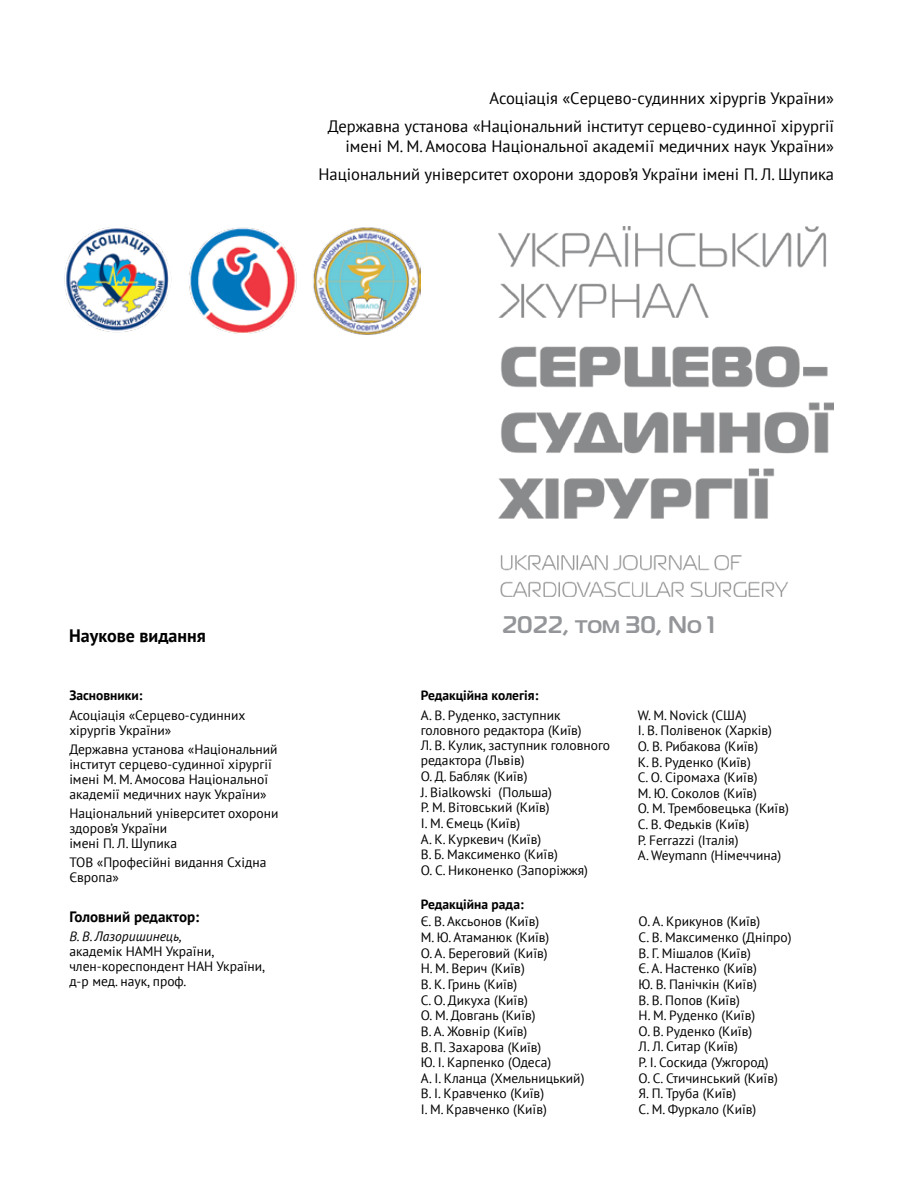
<style>
.page{position:relative;width:915px;height:1183px;background:#fff}
.page>*{position:absolute;margin:0;border:0;box-sizing:border-box;transform-origin:0 0}
.t1{font:700 24px "Magistral C";color:#939598}
.t2{font:700 18px "PT Sans";color:#000}
.t3{font:16.5px/28px "PT Sans";color:#000;text-align:right}
.t4{font:700 15px "PT Sans";color:#000}
.t5{font:13.5px/15.6px "PT Sans";color:#000}
.t6{font:700 13.5px "PT Sans";color:#000}
.t7{font:italic 13.5px "PT Sans";color:#000}
</style>
<div class="page">
<img style="left:498px;top:227px;width:335px;height:369px">
<img style="left:64px;top:227px;width:356px;height:107px">
<p class="t3" style="left:328px;top:84px;width:507px">Асоціація «Cерцево-судинних хірургів України»<br>Державна установа «Національний інститут серцево-судинної хірургії</p>
<p class="t3" style="left:318px;top:131px;width:517px">імені М. М. Амосова Національної академії медичних наук України»<br>Національний університет охорони здоров’я України імені П. Л. Шупика</p>
<h2 class="t2" style="left:69px;top:624px;width:138px">Наукове видання</h2>
<p class="t6" style="left:69px;top:686px;width:75px">Засновники:</p>
<p class="t5" style="left:69px;top:706px;width:177px;line-height:15px">Асоціація «Серцево-судинних хірургів України»</p>
<p class="t5" style="left:69px;top:741px;width:209px;line-height:15px">Державна установа «Національний інститут серцево-судинної хірургії імені М. М. Амосова Національної академії медичних наук України»</p>
<p class="t5" style="left:69px;top:805px;width:210px;line-height:15px">Національний університет охорони здоров’я України<br>імені П. Л. Шупика</p>
<p class="t5" style="left:69px;top:854px;width:198px;line-height:15px">ТОВ «Професійні видання Східна<br>Європа»</p>
<p class="t4" style="left:69px;top:906px;width:131px">Головний редактор:</p>
<p class="t7" style="left:69px;top:927px;width:114px">В. В. Лазоришинець,</p>
<p class="t5" style="left:69px;top:943px;width:197px;line-height:15px">академік НАМН України, член-кореспондент НАН України, д-р мед. наук, проф.</p>
<h1 class="t1" style="left:502px;top:610px;width:214px">2022, том 30, No 1</h1>
<p class="t6" style="left:420px;top:686px;width:119px">Редакційна колегія:</p>
<p class="t5" style="left:420px;top:706px;width:191px">А. В. Руденко, заступник головного редактора (Київ)<br>Л. В. Кулик, заступник головного редактора (Львів)<br>О. Д. Бабляк (Київ)<br>J. Bialkowski (Польша)<br>Р. М. Вітовський (Київ)<br>І. М. Ємець (Київ)<br>А. К. Куркевич (Київ)<br>В. Б. Максименко (Київ)<br>О. С. Никоненко (Запоріжжя)</p>
<p class="t5" style="left:637px;top:706px;width:152px">W. M. Novick (США)<br>І. В. Полівенок (Харків)<br>О. В. Рибакова (Київ)<br>К. В. Руденко (Київ)<br>С. О. Сіромаха (Київ)<br>М. Ю. Соколов (Київ)<br>О. М. Трембовецька (Київ)<br>С. В. Федьків (Київ)<br>Р. Ferrazzi (Італія)<br>А. Weymann (Німеччина)</p>
<p class="t5" style="left:420px;top:913px;width:165px">Є. В. Аксьонов (Київ)<br>М. Ю. Атаманюк (Київ)<br>О. А. Береговий (Київ)<br>Н. М. Верич (Київ)<br>В. К. Гринь (Київ)<br>С. О. Дикуха (Київ)<br>О. М. Довгань (Київ)<br>В. А. Жовнір (Київ)<br>В. П. Захарова (Київ)<br>Ю. І. Карпенко (Одеса)<br>А. І. Кланца (Хмельницький)<br>В. І. Кравченко (Київ)<br>І. М. Кравченко (Київ)</p>
<p class="t5" style="left:638px;top:913px;width:154px">О. А. Крикунов (Київ)<br>С. В. Максименко (Дніпро)<br>В. Г. Мішалов (Київ)<br>Є. А. Настенко (Київ)<br>Ю. В. Панічкін (Київ)<br>В. В. Попов (Київ)<br>Н. М. Руденко (Київ)<br>О. В. Руденко (Київ)<br>Л. Л. Ситар (Київ)<br>Р. І. Соскида (Ужгород)<br>О. С. Стичинський (Київ)<br>Я. П. Труба (Київ)<br>С. М. Фуркало (Київ)</p>
<p class="t6" style="left:420px;top:894px;width:104px">Редакційна рада:</p>
</div>
